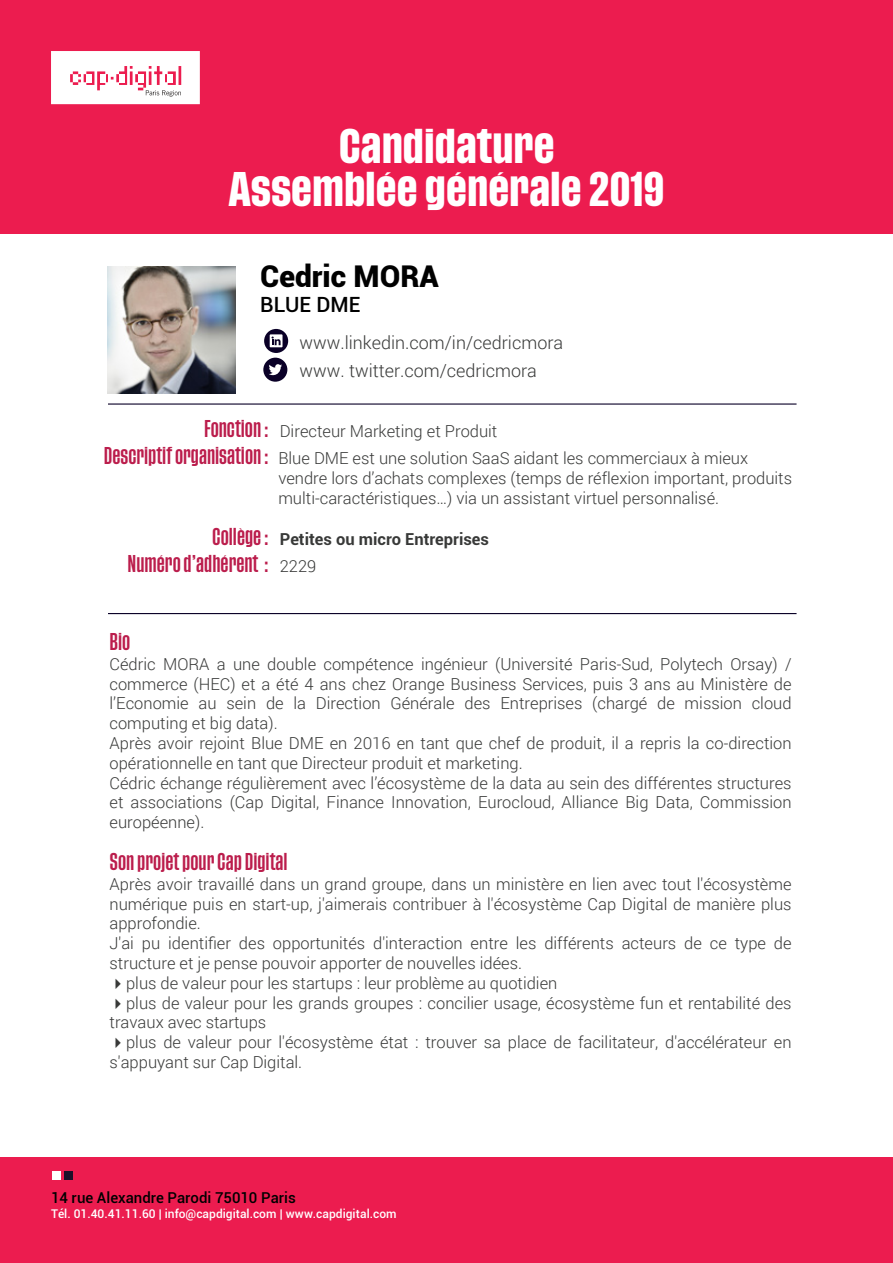
<style>
.page{position:relative;width:893px;height:1263px;background:#fff}
.page>*{position:absolute;margin:0;border:0;box-sizing:border-box;transform-origin:0 0}
.t1{font:600 36px/43.2px "Tusker Grotesk 6600";color:#fff;text-align:center}
.t2{font:900 30px "Roboto";color:#000}
.t3{font:500 21px "Roboto";color:#000}
.t4{font:500 18px/27px "Tusker Grotesk 4500";color:#bb1d4c;text-align:right}
.t5{font:300 18px/28.5px "Roboto";color:#383938}
.t6{font:300 16.5px/19.8px "Roboto";color:#383938}
.t7{font:700 16.5px "Roboto";color:#383938}
.t8{font:500 15px "Roboto";color:#000}
.t9{font:500 12px "Roboto";color:#fff}
</style>
<div class="page">
<div style="left:0;top:0;width:893px;height:234px;background:#ec1c4f"></div>
<div style="left:0;top:1158px;width:893px;height:105px;background:#ec1c4f"></div>
<div style="left:52px;top:1171px;width:9px;height:9px;background:#fff"></div>
<div style="left:64px;top:1171px;width:9px;height:9px;background:#1b1029"></div>
<svg style="left:51px;top:51px;width:149px;height:53px;background:#fbe8ed"></svg>
<svg style="left:263px;top:329px;width:25px;height:53px"></svg>
<hr style="left:108px;top:613px;width:688px;height:1px;background:#0a0027">
<hr style="left:108px;top:403px;width:688px;height:2px;background:#0a0027">
<img style="left:107px;top:266px;width:128px;height:128px">
<h1 class="t1" style="left:229px;top:127px;width:437px">Candidature<br>Assemblée générale 2019</h1>
<h2 class="t2" style="left:260px;top:255px;width:180px">Cedric MORA</h2>
<p class="t3" style="left:260px;top:290px;width:102px">BLUE DME</p>
<p class="t5" style="left:300px;top:327px;width:265px">www.linkedin.com/in/cedricmora www. twitter.com/cedricmora</p>
<p class="t4" style="left:104px;top:416px;width:166px">Fonction :<br>Descriptif organisation :</p>
<p class="t4" style="left:128px;top:524px;width:143px">Collège :<br>Numéro d’adhérent :</p>
<p class="t6" style="left:280px;top:421px;width:219px">Directeur Marketing et Produit</p>
<p class="t6" style="left:278px;top:448px;width:515px">Blue DME est une solution SaaS aidant les commerciaux à mieux vendre lors d’achats complexes (temps de réflexion important, produits multi-caractéristiques…) via un assistant virtuel personnalisé.</p>
<p class="t7" style="left:280px;top:527px;width:211px">Petites ou micro Entreprises</p>
<p class="t6" style="left:280px;top:556px;width:38px">2229</p>
<p class="t4" style="left:110px;top:629px;width:22px">Bio</p>
<p class="t6" style="left:110px;top:653px;width:684px">Cédric MORA a une double compétence ingénieur (Université Paris-Sud, Polytech Orsay) / commerce (HEC) et a été 4 ans chez Orange Business Services, puis 3 ans au Ministère de l’Economie au sein de la Direction Générale des Entreprises (chargé de mission cloud computing et big data).<br>Après avoir rejoint Blue DME en 2016 en tant que chef de produit, il a repris la co-direction opérationnelle en tant que Directeur produit et marketing.<br>Cédric échange régulièrement avec l’écosystème de la data au sein des différentes structures et associations (Cap Digital, Finance Innovation, Eurocloud, Alliance Big Data, Commission européenne).</p>
<p class="t4" style="left:110px;top:849px;width:180px">Son projet pour Cap Digital</p>
<p class="t6" style="left:110px;top:873px;width:683px">Après avoir travaillé dans un grand groupe, dans un ministère en lien avec tout l'écosystème numérique puis en start-up, j'aimerais contribuer à l'écosystème Cap Digital de manière plus approfondie.<br>J'ai pu identifier des opportunités d'interaction entre les différents acteurs de ce type de structure et je pense pouvoir apporter de nouvelles idées.</p>
<p class="t6" style="left:110px;top:972px;width:449px">✔plus de valeur pour les startups : leur problème au quotidien</p>
<p class="t6" style="left:110px;top:992px;width:683px">✔plus de valeur pour les grands groupes : concilier usage, écosystème fun et rentabilité des travaux avec startups</p>
<p class="t6" style="left:110px;top:1032px;width:684px">✔plus de valeur pour l'écosystème état : trouver sa place de facilitateur, d'accélérateur en s'appuyant sur Cap Digital.</p>
<p class="t8" style="left:51px;top:1187px;width:246px">14 rue Alexandre Parodi 75010 Paris</p>
<p class="t9" style="left:51px;top:1205px;width:347px">Tél. 01.40.41.11.60 | info@capdigital.com | www.capdigital.com</p>
</div>
